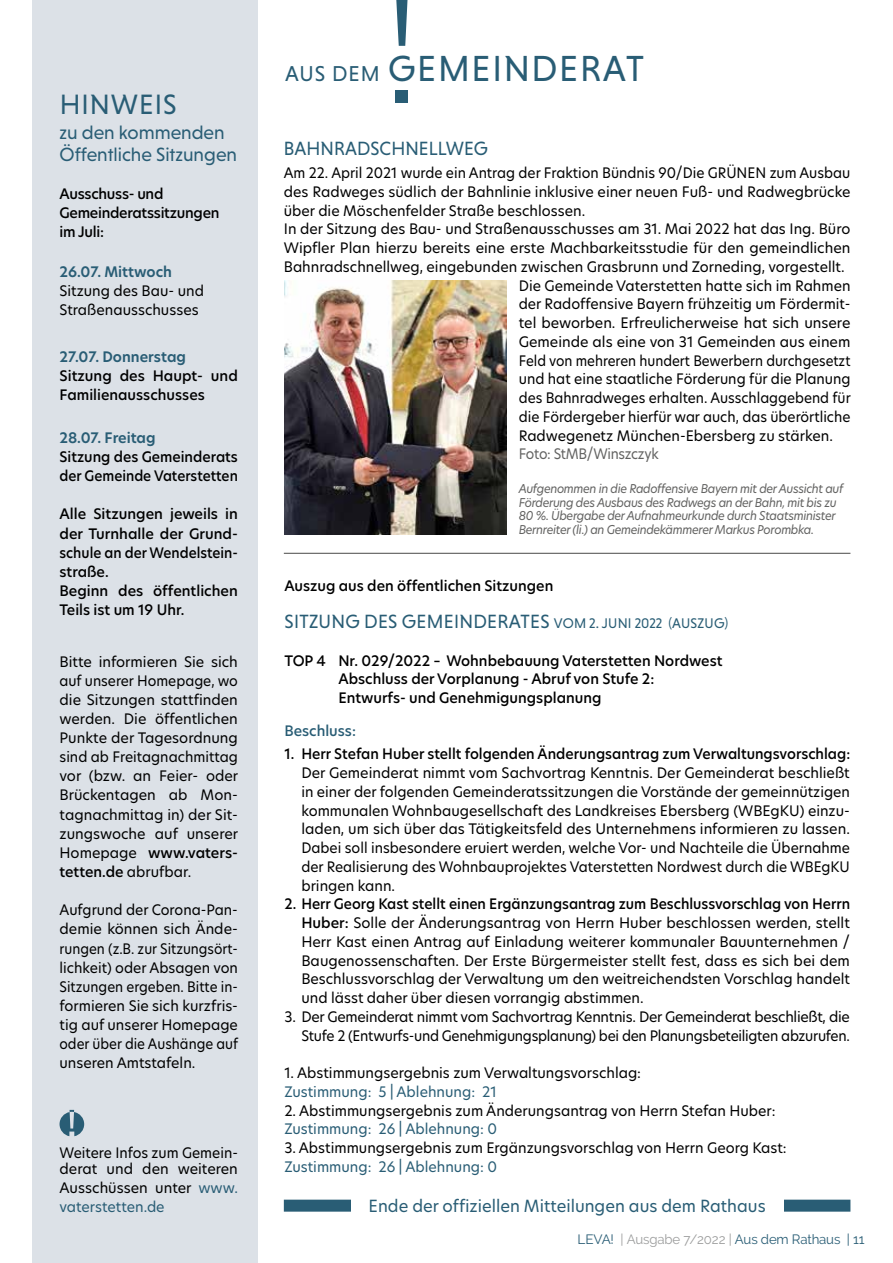
<style>
.page{position:relative;width:893px;height:1263px;background:#fff}
.page>*{position:absolute;margin:0;border:0;box-sizing:border-box;transform-origin:0 0}
.t1{font:36.9px "Niveau Grotesk";letter-spacing:.045em;color:#295d75}
.t2{font:28.5px "Niveau Grotesk";letter-spacing:.035em;color:#295d75}
.t3{font:19.5px/22.2px "Niveau Grotesk";color:#295d75}
.t4{font:16.5px "New Hero";color:#295d75}
.t5{font:14.25px/19.2px "New Hero";color:#000;text-align:justify}
.t6{font:500 14.25px/19.2px "New Hero";color:#000}
.t7{font:14.25px/18.8px "New Hero";letter-spacing:-.02em;color:#000;text-align:right}
.t8{font:14.25px "New Hero";color:#000;scale:.96 1}
.t9{font:14.25px/19.2px "New Hero";color:#295d75}
.t10{font:600 14.25px "New Hero";color:#295d75}
.t11{font:14.25px "New Hero";color:#000;scale:.93 1}
.t12{font:14.25px "New Hero";color:#000;scale:.95 1}
.t13{font:500 14.25px/19.2px "New Hero";letter-spacing:-.02em;color:#000}
.t14{font:14.25px "New Hero";letter-spacing:-.02em;color:#636362;scale:.94 1}
.t15{font:500 14.25px "New Hero";color:#295d75}
.t16{font:13.5px "Raleway";letter-spacing:-.01em;color:#295d75}
.t17{font:italic 12px/13.5px "New Hero";letter-spacing:-.03em;color:#636362;scale:.96 1}
.s1{font-weight:500}
.s2{color:#000}
.s3{font-size:21.9px}
.s4{font-size:14.25px}
.s5{color:#9c9d9d}
</style>
<div class="page">
<div style="left:32px;top:0;width:225px;height:1263px;background:#dce1e7"></div>
<svg style="left:60px;top:1110px;width:24px;height:26px"></svg>
<svg style="left:396px;top:0;width:11px;height:46px"></svg>
<div style="left:395px;top:91px;width:13px;height:12px;background:#295d75"></div>
<div style="left:284px;top:1199px;width:566px;height:12px;background:#295d75"></div>
<div style="left:351px;top:1188px;width:432px;height:33px;background:#fff"></div>
<img style="left:285px;top:280px;width:221px;height:254px">
<hr style="left:284px;top:553px;width:566px;height:1px;background:#494948">
<h2 class="t2" style="left:60px;top:88px;width:119px">HINWEIS</h2>
<h3 class="t3" style="left:60px;top:121px;width:179px">zu den kommenden<br>Öffentliche Sitzungen</h3>
<p class="t13" style="left:60px;top:184px;width:161px">Ausschuss- und<br>Gemeinderatssitzungen im Juli:</p>
<p class="t10" style="left:60px;top:262px;width:114px">26.07. Mittwoch</p>
<p class="t5" style="left:60px;top:281px;width:146px">Sitzung des Bau- und<br>Straßenausschusses</p>
<p class="t10" style="left:60px;top:347px;width:128px">27.07. Donnerstag</p>
<p class="t6" style="left:60px;top:366px;width:180px">Sitzung des Haupt- und<br>Familienausschusses</p>
<p class="t10" style="left:60px;top:428px;width:98px">28.07. Freitag</p>
<p class="t6" style="left:60px;top:447px;width:180px">Sitzung des Gemeinderats der Gemeinde Vaterstetten</p>
<p class="t6" style="left:60px;top:504px;width:180px">Alle Sitzungen jeweils in der Turnhalle der Grund&shy;schule an der Wendelstein&shy;straße.<br>Beginn des öffentlichen<br>Teils ist um 19 Uhr.</p>
<p class="t5" style="left:60px;top:651px;width:180px">Bitte informieren Sie sich auf unserer Homepage, wo die Sitzungen stattfinden werden. Die öffentlichen Punkte der Tagesordnung sind ab Freitagnachmittag vor (bzw. an Feier- oder Brückentagen ab Mon&shy;tagnachmittag in) der Sit&shy;zungswoche auf unserer Homepage <span class="s1">www.vaters&shy;tetten.de</span> abrufbar.</p>
<p class="t5" style="left:60px;top:900px;width:180px">Aufgrund der Corona-Pan&shy;demie können sich Ände&shy;rungen (z.B. zur Sitzungsört&shy;lichkeit) oder Absagen von Sitzungen ergeben. Bitte in&shy;formieren Sie sich kurzfris&shy;tig auf unserer Homepage oder über die Aushänge auf unseren Amtstafeln.</p>
<p class="t5" style="left:60px;top:1144px;width:180px;line-height:16.2px">Weitere Infos zum Gemein&shy;derat und den weiteren</p>
<p class="t9" style="left:60px;top:1178px;width:180px"><span class="s2">Ausschüssen unter</span> www. vaterstetten.de</p>
<h1 class="t1" style="left:285px;top:47px;width:360px"><span class="s3">AUS DEM</span> GEMEINDERAT</h1>
<h3 class="t3" style="left:284px;top:137px;width:206px">BAHNRADSCHNELLWEG</h3>
<p class="t8" style="left:284px;top:163px;width:592px">Am 22. April 2021 wurde ein Antrag der Fraktion Bündnis 90/Die GRÜNEN zum Ausbau</p>
<p class="t5" style="left:284px;top:182px;width:568px">des Radweges südlich der Bahnlinie inklusive einer neuen Fuß- und Radwegbrücke</p>
<p class="t5" style="left:284px;top:200px;width:303px">über die Möschenfelder Straße beschlossen.</p>
<p class="t5" style="left:284px;top:219px;width:568px">In der Sitzung des Bau- und Straßenausschusses am 31. Mai 2022 hat das Ing. Büro</p>
<p class="t5" style="left:284px;top:238px;width:568px">Wipfler Plan hierzu bereits eine erste Machbarkeitsstudie für den gemeindlichen</p>
<p class="t5" style="left:284px;top:257px;width:562px">Bahnradschnellweg, eingebunden zwischen Grasbrunn und Zorneding, vorgestellt.</p>
<p class="t5" style="left:519px;top:275px;width:333px">Die Gemeinde Vaterstetten hatte sich im Rahmen</p>
<p class="t5" style="left:519px;top:294px;width:333px">der Radoffensive Bayern frühzeitig um Fördermit-</p>
<p class="t5" style="left:519px;top:313px;width:333px">tel beworben. Erfreulicherweise hat sich unsere</p>
<p class="t5" style="left:519px;top:332px;width:333px">Gemeinde als eine von 31 Gemeinden aus einem</p>
<p class="t11" style="left:519px;top:351px;width:358px">Feld von mehreren hundert Bewerbern durchgesetzt</p>
<p class="t5" style="left:519px;top:369px;width:333px">und hat eine staatliche Förderung für die Planung</p>
<p class="t12" style="left:519px;top:388px;width:351px">des Bahnradweges erhalten. Ausschlaggebend für</p>
<p class="t8" style="left:519px;top:407px;width:347px">die Fördergeber hierfür war auch, das überörtliche</p>
<p class="t5" style="left:519px;top:425px;width:316px">Radwegenetz München-Ebersberg zu stärken.</p>
<p class="t14" style="left:519px;top:444px;width:150px">Foto: StMB/Winszczyk</p>
<p class="t17" style="left:519px;top:482px;width:340px">Aufgenommen in die Radoffensive Bayern mit der Aussicht auf Förderung des Ausbaus des Radwegs an der Bahn, mit bis zu 80 %. Übergabe der Aufnahmeurkunde durch Staatsminister Bernreiter (li.) an Gemeindekämmerer Markus Porombka.</p>
<p class="t6" style="left:284px;top:576px;width:270px">Auszug aus den öffentlichen Sitzungen</p>
<h3 class="t3" style="left:284px;top:610px;width:445px">SITZUNG DES GEMEINDERATES <span class="s4">VOM 2. JUNI 2022 (AUSZUG)</span></h3>
<p class="t6" style="left:338px;top:651px;width:386px;line-height:18.8px;text-indent:-54px">TOP 4 Nr. 029/2022 – Wohnbebauung Vaterstetten Nordwest<br>Abschluss der Vorplanung - Abruf von Stufe 2:<br>Entwurfs- und Genehmigungsplanung</p>
<p class="t15" style="left:284px;top:721px;width:73px">Beschluss:</p>
<p class="t6" style="left:284px;top:744px;width:567px">1. Herr Stefan Huber stellt folgenden Änderungsantrag zum Verwaltungsvorschlag:</p>
<p class="t5" style="left:301px;top:763px;width:550px;line-height:18.8px">Der Gemeinderat nimmt vom Sachvortrag Kenntnis. Der Gemeinderat beschließt in einer der folgenden Gemeinderatssitzungen die Vorstände der gemeinnützigen kommunalen Wohnbaugesellschaft des Landkreises Ebersberg (WBEgKU) einzu&shy;laden, um sich über das Tätigkeitsfeld des Unternehmens informieren zu lassen.<br>Dabei soll insbesondere eruiert werden, welche Vor- und Nachteile die Übernahme der Realisierung des Wohnbauprojektes Vaterstetten Nordwest durch die WBEgKU bringen kann.</p>
<p class="t5" style="left:301px;top:894px;width:550px;line-height:18.8px;text-indent:-17px"><span class="s1">2. Herr Georg Kast stellt einen Ergänzungsantrag zum Beschlussvorschlag von Herrn Huber:</span> Solle der Änderungsantrag von Herrn Huber beschlossen werden, stellt Herr Kast einen Antrag auf Einladung weiterer kommunaler Bauunternehmen / Baugenossenschaften. Der Erste Bürgermeister stellt fest, dass es sich bei dem Beschlussvorschlag der Verwaltung um den weitreichendsten Vorschlag handelt und lässt daher über diesen vorrangig abstimmen.</p>
<p class="t7" style="left:284px;top:1007px;width:567px">3. Der Gemeinderat nimmt vom Sachvortrag Kenntnis. Der Gemeinderat beschließt, die<br>Stufe 2 (Entwurfs-und Genehmigungsplanung) bei den Planungsbeteiligten abzurufen.</p>
<p class="t5" style="left:284px;top:1063px;width:358px">1. Abstimmungsergebnis zum Verwaltungsvorschlag:</p>
<p class="t9" style="left:284px;top:1082px;width:214px">Zustimmung: 5 | Ablehnung: 21</p>
<p class="t5" style="left:284px;top:1100px;width:493px">2. Abstimmungsergebnis zum Änderungsantrag von Herrn Stefan Huber:</p>
<p class="t9" style="left:284px;top:1119px;width:214px">Zustimmung: 26 | Ablehnung: 0</p>
<p class="t5" style="left:284px;top:1138px;width:504px">3. Abstimmungsergebnis zum Ergänzungsvorschlag von Herrn Georg Kast:</p>
<p class="t9" style="left:284px;top:1157px;width:214px">Zustimmung: 26 | Ablehnung: 0</p>
<p class="t4" style="left:369px;top:1194px;width:399px">Ende der offiziellen Mitteilungen aus dem Rathaus</p>
<p class="t16" style="left:578px;top:1231px;width:289px">LEVA! <span class="s5">| Ausgabe 7/2022 |</span> Aus dem Rathaus | 11</p>
</div>
